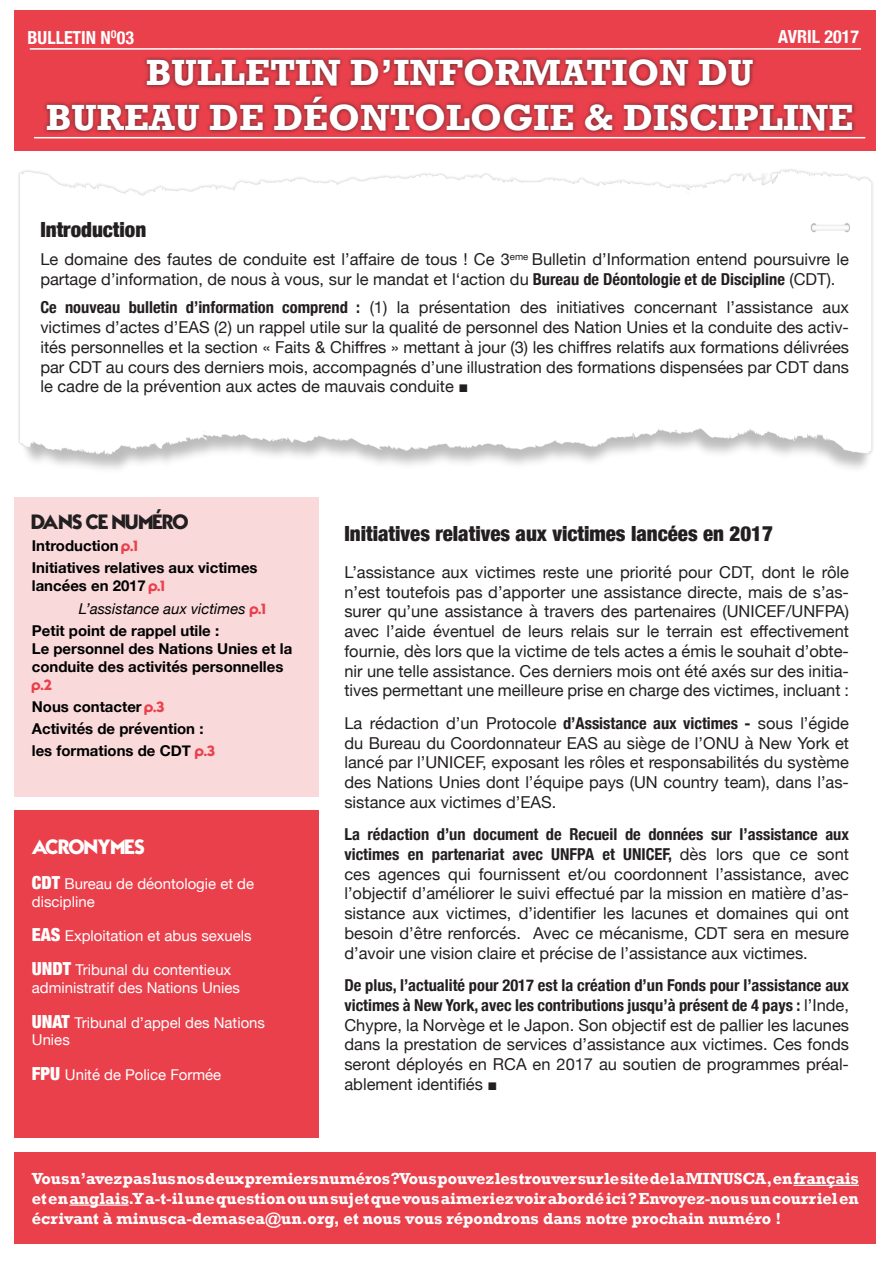
<style>
.page{position:relative;width:893px;height:1263px;background:#fff}
.page>*{position:absolute;margin:0;border:0;box-sizing:border-box;transform-origin:0 0}
.t1{font:700 37.35px "Rockwell";color:#fff}
.t2{font:900 condensed 20.85px "Helvetica Neue";color:#231f20}
.t3{font:20.85px "Typo Graphica";color:#231f20}
.t4{font:20.85px "Typo Graphica";color:#fff}
.t5{font:700 condensed 18px "Helvetica Neue";color:#fff}
.t6{font:16.5px/19.8px "Helvetica Neue";color:#231f20;text-align:justify}
.t7{font:700 16.5px/19.8px "Rockwell";color:#fff;text-align:justify}
.t8{font:700 15px/18px "Helvetica Neue";color:#000}
.t9{font:15px/18px "Helvetica Neue";color:#fff}
.t10{font:italic 15px "Helvetica Neue";color:#000}
.s1{font-weight:700;font-stretch:condensed}
.s2{font-family:"Arial"}
.s3{font-family:"Typo Graphica";font-weight:400;color:#ea404b}
.s4{font-family:"Typo Graphica";font-style:normal;color:#ea404b}
.s5{font-weight:900;font-stretch:condensed;font-size:18px}
</style>
<div class="page">
<div style="left:15px;top:497px;width:304px;height:300px;background:#fad9db"></div>
<div style="left:15px;top:11px;width:861px;height:140px;background:#ea404b"></div>
<div style="left:43px;top:55px;width:813px;height:80px;background:#231f20;opacity:.75"></div>
<hr style="left:30px;top:48px;width:831px;height:2px;background:#fff">
<hr style="left:34px;top:137px;width:831px;height:1px;background:#fff">
<img style="left:18px;top:169px;width:855px;height:300px">
<div style="left:15px;top:810px;width:304px;height:327px;background:#ea404b"></div>
<div style="left:15px;top:1152px;width:861px;height:92px;background:#ea404b"></div>
<hr style="left:793px;top:1185px;width:66px;height:1px;background:#fff">
<hr style="left:69px;top:1204px;width:60px;height:2px;background:#fff">
<p class="t5" style="left:28px;top:23px;width:108px">BULLETIN N<sup>O</sup>03</p>
<p class="t5" style="left:778px;top:22px;width:82px">AVRIL 2017</p>
<p class="t1" style="left:146px;top:50px;width:609px">BULLETIN D’INFORMATION DU</p>
<p class="t1" style="left:46px;top:95px;width:809px">BUREAU DE DÉONTOLOGIE &amp; DISCIPLINE</p>
<p class="t2" style="left:40px;top:213px;width:107px">Introduction</p>
<p class="t6" style="left:40px;top:251px;width:810px">Le domaine des fautes de conduite est l’affaire de tous ! Ce 3<sup>eme</sup> Bulletin d’Information entend poursuivre le partage d’information, de nous à vous, sur le mandat et l‘action du <span class="s1">Bureau de Déontologie et de Discipline</span> (CDT).</p>
<p class="t6" style="left:40px;top:299px;width:810px"><span class="s1">Ce nouveau bulletin d’information comprend :</span> (1) la présentation des initiatives concernant l’assistance aux victimes d’actes d’EAS (2) un rappel utile sur la qualité de personnel des Nation Unies et la conduite des activ&shy;ités personnelles et la section « Faits &amp; Chiffres » mettant à jour (3) les chiffres relatifs aux formations délivrées par CDT au cours des derniers mois, accompagnés d’une illustration des formations dispensées par CDT dans le cadre de la prévention aux actes de mauvais conduite <span class="s2">■</span></p>
<p class="t3" style="left:32px;top:508px;width:158px">DANS CE NUMÉRO</p>
<p class="t8" style="left:32px;top:537px;width:107px">Introduction <span class="s3">p.1</span></p>
<p class="t8" style="left:32px;top:559px;width:227px">Initiatives relatives aux victimes lancées en 2017 <span class="s3">p.1</span></p>
<p class="t10" style="left:79px;top:597px;width:188px">L’assistance aux victimes <span class="s4">p.1</span></p>
<p class="t8" style="left:32px;top:622px;width:262px">Petit point de rappel utile :<br>Le personnel des Nations Unies et la conduite des activités personnelles <span class="s3">p.2</span></p>
<p class="t8" style="left:32px;top:698px;width:134px">Nous contacter <span class="s3">p.3</span></p>
<p class="t8" style="left:32px;top:718px;width:185px;line-height:21.6px">Activités de prévention : les formations de CDT <span class="s3">p.3</span></p>
<p class="t4" style="left:32px;top:833px;width:114px">ACRONYMES</p>
<p class="t9" style="left:32px;top:875px;width:224px"><span class="s5">CDT</span> Bureau de déontologie et de discipline</p>
<p class="t9" style="left:32px;top:927px;width:221px"><span class="s5">EAS</span> Exploitation et abus sexuels</p>
<p class="t9" style="left:32px;top:962px;width:210px"><span class="s5">UNDT</span> Tribunal du contentieux administratif des Nations Unies</p>
<p class="t9" style="left:32px;top:1014px;width:235px"><span class="s5">UNAT</span> Tribunal d’appel des Nations<br>Unies</p>
<p class="t9" style="left:32px;top:1066px;width:191px"><span class="s5">FPU</span> Unité de Police Formée</p>
<p class="t2" style="left:344px;top:517px;width:430px">Initiatives relatives aux victimes lancées en 2017</p>
<p class="t6" style="left:344px;top:563px;width:506px">L’assistance aux victimes reste une priorité pour CDT, dont le rôle n’est toutefois pas d’apporter une assistance directe, mais de s’as&shy;surer qu’une assistance à travers des partenaires (UNICEF/UNFPA) avec l’aide éventuel de leurs relais sur le terrain est effectivement fournie, dès lors que la victime de tels actes a émis le souhait d’obte&shy;nir une telle assistance. Ces derniers mois ont été axés sur des initia&shy;tives permettant une meilleure prise en charge des victimes, incluant :</p>
<p class="t6" style="left:344px;top:714px;width:506px">La rédaction d’un Protocole <span class="s1">d’Assistance aux victimes -</span> sous l’égide du Bureau du Coordonnateur EAS au siège de l’ONU à New York et lancé par l’UNICEF, exposant les rôles et responsabilités du système des Nations Unies dont l’équipe pays (UN country team), dans l’as&shy;sistance aux victimes d’EAS.</p>
<p class="t6" style="left:344px;top:825px;width:506px"><span class="s1">La rédaction d’un document de Recueil de données sur l’assistance aux victimes en partenariat avec UNFPA et UNICEF,</span> dès lors que ce sont ces agences qui fournissent et/ou coordonnent l’assistance, avec l’objectif d’améliorer le suivi effectué par la mission en matière d’as&shy;sistance aux victimes, d’identifier les lacunes et domaines qui ont besoin d’être renforcés. Avec ce mécanisme, CDT sera en mesure d’avoir une vision claire et précise de l’assistance aux victimes.</p>
<p class="t6" style="left:344px;top:976px;width:506px"><span class="s1">De plus, l’actualité pour 2017 est la création d’un Fonds pour l’assistance aux victimes à New York, avec les contributions jusqu’à présent de 4 pays :</span> l’Inde, Chypre, la Norvège et le Japon. Son objectif est de pallier les lacunes dans la prestation de services d’assistance aux victimes. Ces fonds seront déployés en RCA en 2017 au soutien de programmes préal&shy;ablement identifiés <span class="s2">■</span></p>
<p class="t7" style="left:32px;top:1169px;width:828px">Vous n’avez pas lus nos deux premiers numéros ? Vous pouvez les trouver sur le site de la MINUSCA, en français et en anglais. Y a-t-il une question ou un sujet que vous aimeriez voir abordé ici ? Envoyez-nous un courriel en écrivant à minusca-demasea@un.org, et nous vous répondrons dans notre prochain numéro !</p>
</div>
